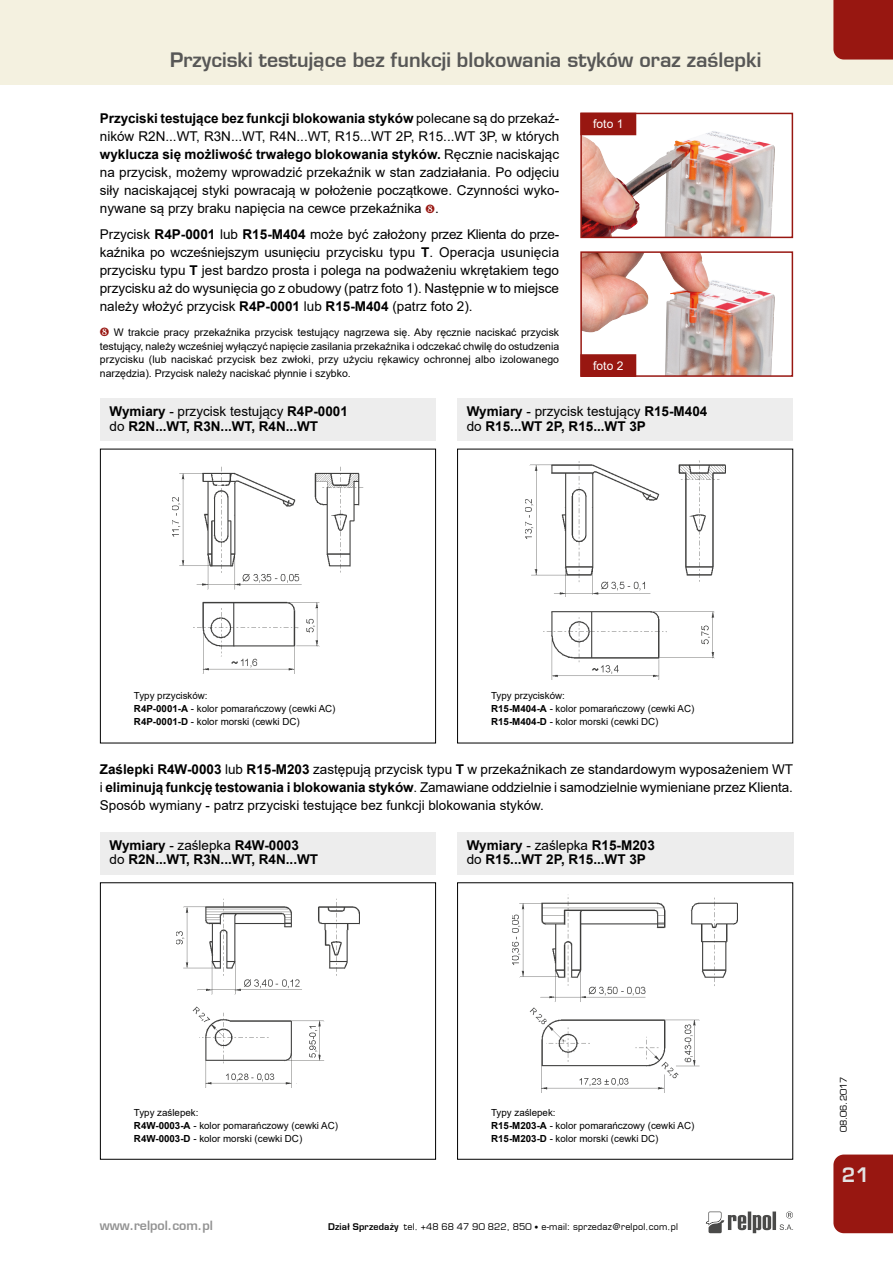
<style>
.page{position:relative;width:893px;height:1263px;background:#fff}
.page>*{position:absolute;margin:0;border:0;box-sizing:border-box;transform-origin:0 0}
.t1{font:700 19.5px "Euromode";color:#575756}
.t2{font:700 19.5px "Euromode";color:#e3e3e3}
.t3{font:13.5px/18px "Arial";color:#000;text-align:justify}
.t4{font:700 13.5px/14.2px "Arial";color:#000}
.t5{font:700 12.45px "Euromode";color:#929292}
.t6{font:12px "Arial";color:#fff}
.t7{font:10.5px/13.5px "Arial";color:#000;text-align:justify}
.t8{font:9.75px/12.8px "Arial";color:#000}
.t9{font:9px "Euromode";letter-spacing:.02em;color:#000}
.s1{font-weight:700}
.s2{color:#981711}
.s3{font-weight:400}
.s4{font-size:7.5px}
</style>
<div class="page">
<div style="left:0;top:0;width:893px;height:85px;background:#f4f1e0"></div>
<div style="left:833px;top:1154px;width:60px;height:79px;background:#981711"></div>
<div style="left:833px;top:0;width:60px;height:60px;background:#981711"></div>
<div style="left:100px;top:449px;width:336px;height:294px;border:1px solid #000"></div>
<img style="left:173px;top:467px;width:190px;height:207px">
<div style="left:100px;top:398px;width:336px;height:43px;background:#ededed"></div>
<img style="left:525px;top:461px;width:200px;height:218px">
<div style="left:457px;top:398px;width:336px;height:43px;background:#ededed"></div>
<div style="left:100px;top:882px;width:336px;height:277px;border:1px solid #000"></div>
<img style="left:176px;top:899px;width:183px;height:189px">
<div style="left:100px;top:832px;width:336px;height:42px;background:#ededed"></div>
<img style="left:513px;top:894px;width:224px;height:198px">
<div style="left:457px;top:832px;width:336px;height:42px;background:#ededed"></div>
<img style="left:583px;top:131px;width:192px;height:104px">
<div style="left:580px;top:113px;width:213px;height:125px;border:2px solid #981711"></div>
<img style="left:583px;top:116px;width:50px;height:16px">
<div style="left:580px;top:113px;width:56px;height:22px;border:2px solid #981711"></div>
<img style="left:583px;top:254px;width:192px;height:120px">
<div style="left:580px;top:251px;width:213px;height:126px;border:2px solid #981711"></div>
<img style="left:583px;top:357px;width:50px;height:17px">
<div style="left:580px;top:354px;width:56px;height:23px;border:2px solid #981711"></div>
<svg style="left:706px;top:1211px;width:87px;height:22px"></svg>
<h1 class="t1" style="left:170px;top:48px;width:593px">Przyciski testujące bez funkcji blokowania styków oraz zaślepki</h1>
<p class="t3" style="left:100px;top:109px;width:461px"><span class="s1">Przyciski testujące bez funkcji blokowania styków</span> polecane są do przekaź&shy;ników R2N...WT, R3N...WT, R4N...WT, R15...WT 2P, R15...WT 3P, w których <span class="s1">wyklucza się możliwość trwałego blokowania styków.</span> Ręcznie naciskając na przycisk, możemy wprowadzić przekaźnik w stan zadziałania. Po odjęciu siły naciskającej styki powracają w położenie początkowe. Czynności wyko&shy;nywane są przy braku napięcia na cewce przekaźnika <span class="s2">❽</span>.</p>
<p class="t3" style="left:100px;top:225px;width:461px">Przycisk <span class="s1">R4P-0001</span> lub <span class="s1">R15-M404</span> może być założony przez Klienta do prze&shy;kaźnika po wcześniejszym usunięciu przycisku typu <span class="s1">T</span>. Operacja usunięcia przycisku typu <span class="s1">T</span> jest bardzo prosta i polega na podważeniu wkrętakiem tego przycisku aż do wysunięcia go z obudowy (patrz foto 1). Następnie w to miejsce należy włożyć przycisk <span class="s1">R4P-0001</span> lub <span class="s1">R15-M404</span> (patrz foto 2).</p>
<p class="t7" style="left:100px;top:326px;width:461px"><span class="s2">❽</span> W trakcie pracy przekaźnika przycisk testujący nagrzewa się. Aby ręcznie naciskać przycisk testujący, należy wcześniej wyłączyć napięcie zasilania przekaźnika i odczekać chwilę do ostudzenia przycisku (lub naciskać przycisk bez zwłoki, przy użyciu rękawicy ochronnej albo izolowanego narzędzia). Przycisk należy naciskać płynnie i szybko.</p>
<p class="t6" style="left:593px;top:116px;width:32px">foto 1</p>
<p class="t6" style="left:593px;top:357px;width:32px">foto 2</p>
<p class="t4" style="left:110px;top:405px;width:240px">Wymiary <span class="s3">- przycisk testujący</span> R4P-0001 <span class="s3">do</span> R2N...WT, R3N...WT, R4N...WT</p>
<p class="t4" style="left:467px;top:405px;width:242px">Wymiary <span class="s3">- przycisk testujący</span> R15-M404 <span class="s3">do</span> R15...WT 2P, R15...WT 3P</p>
<p class="t8" style="left:134px;top:689px;width:203px">Typy przycisków:<br><span class="s1">R4P-0001-A</span> - kolor pomarańczowy (cewki AC)<br><span class="s1">R4P-0001-D</span> - kolor morski (cewki DC)</p>
<p class="t8" style="left:491px;top:689px;width:205px">Typy przycisków:<br><span class="s1">R15-M404-A</span> - kolor pomarańczowy (cewki AC)<br><span class="s1">R15-M404-D</span> - kolor morski (cewki DC)</p>
<p class="t3" style="left:100px;top:761px;width:695px"><span class="s1">Zaślepki R4W-0003</span> lub <span class="s1">R15-M203</span> zastępują przycisk typu <span class="s1">T</span> w przekaźnikach ze standardowym wyposażeniem WT i <span class="s1">eliminują funkcję testowania i blokowania styków</span>. Zamawiane oddzielnie i samodzielnie wymieniane przez Klienta.<br>Sposób wymiany - patrz przyciski testujące bez funkcji blokowania styków.</p>
<p class="t4" style="left:110px;top:838px;width:210px">Wymiary <span class="s3">- zaślepka</span> R4W-0003<br><span class="s3">do</span> R2N...WT, R3N...WT, R4N...WT</p>
<p class="t4" style="left:467px;top:838px;width:190px">Wymiary <span class="s3">- zaślepka</span> R15-M203 <span class="s3">do</span> R15...WT 2P, R15...WT 3P</p>
<p class="t8" style="left:134px;top:1106px;width:206px">Typy zaślepek:<br><span class="s1">R4W-0003-A</span> - kolor pomarańczowy (cewki AC)<br><span class="s1">R4W-0003-D</span> - kolor morski (cewki DC)</p>
<p class="t8" style="left:491px;top:1106px;width:205px">Typy zaślepek:<br><span class="s1">R15-M203-A</span> - kolor pomarańczowy (cewki AC)<br><span class="s1">R15-M203-D</span> - kolor morski (cewki DC)</p>
<p class="t5" style="left:100px;top:1218px;width:114px">www.relpol.com.pl</p>
<p class="t9" style="left:328px;top:1221px;width:351px"><span class="s1">Dzia³ Sprzeda¿y</span> tel. +48 68 47 90 822, 850 <span class="s4">•</span> e-mail: sprzedaz@relpol.com.pl</p>
<p class="t9" style="left:838px;top:1132px;width:57px;rotate:-90deg">08.06.2017</p>
<h1 class="t2" style="left:842px;top:1163px;width:29px">21</h1>
</div>
